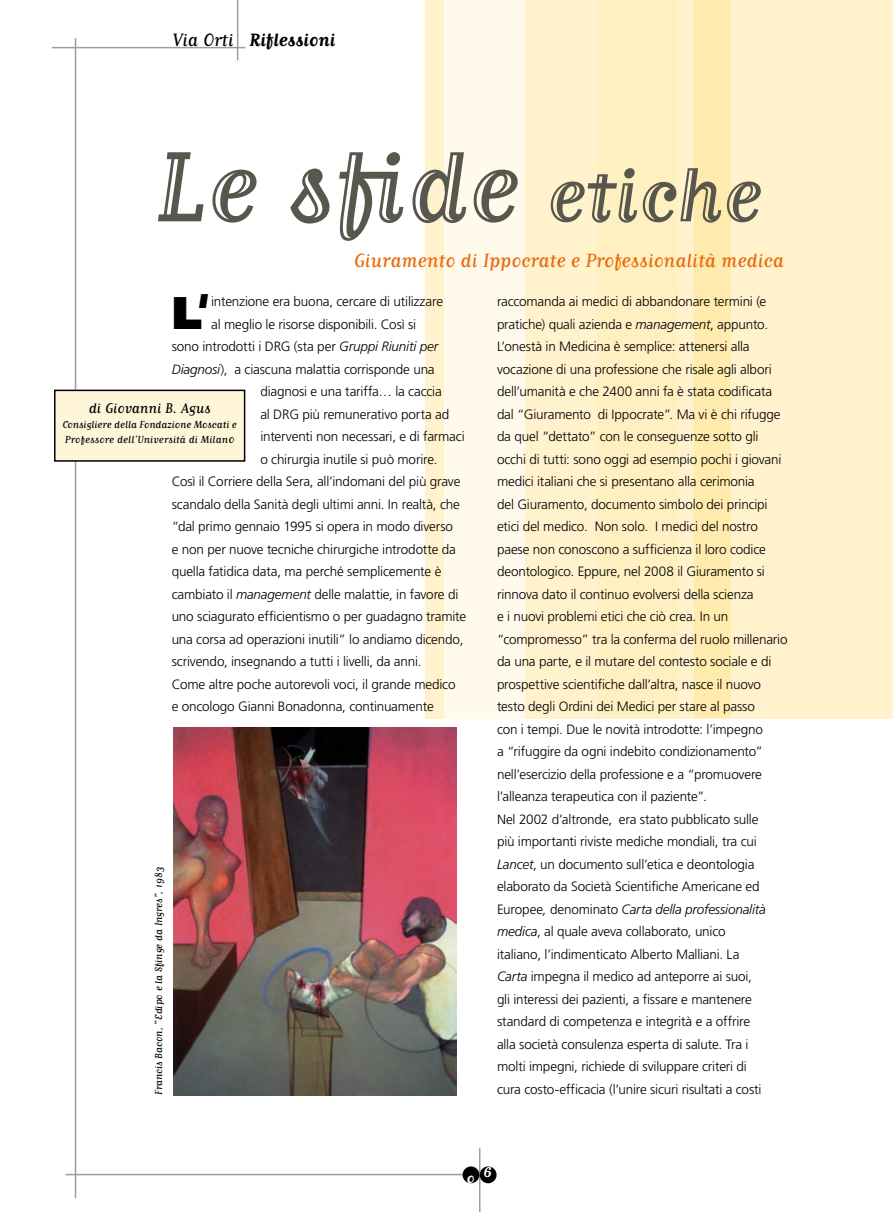
<style>
.page{position:relative;width:893px;height:1212px;background:#fff}
.page>*{position:absolute;margin:0;border:0;box-sizing:border-box;transform-origin:0 0}
.t1{font:117px "Matrix Inline Script";color:#58574e}
.t2{font:900 45.75px "Frutiger LT Std";color:#000}
.t3{font:22.5px "Matrix Script";color:#eb690a}
.t4{font:700 21px "Matrix Script";color:#000}
.t5{font:700 16.8px "Matrix Script";color:#fff}
.t6{font:16.5px "Matrix Script";color:#000}
.t7{font:300 13.5px/22.5px "Frutiger LT Std";letter-spacing:-.015em;color:#000}
.t8{font:12px/15px "Matrix Script";color:#000}
.s1{font-weight:400}
.s2{font-size:90px}
.s3{font-style:italic}
.s4{font-size:13.5px}
</style>
<div class="page">
<hr style="left:892px;top:1130px;width:1px;height:35px;background:#cce4cc">
<div style="left:425px;top:0;width:468px;height:719px;background:#fff2cd"></div>
<div style="left:444px;top:0;width:80px;height:719px;background:#fffaeb"></div>
<div style="left:598px;top:0;width:80px;height:718px;background:#fff0c2"></div>
<div style="left:695px;top:0;width:36px;height:718px;background:#ffebad"></div>
<hr style="left:65px;top:1174px;width:401px;height:1px;background:#9c9d9f">
<hr style="left:52px;top:47px;width:193px;height:1px;background:#9c9d9f">
<hr style="left:75px;top:38px;width:1px;height:1160px;background:#9c9d9f">
<hr style="left:479px;top:1148px;width:1px;height:64px;background:#9c9d9f">
<hr style="left:237px;top:0;width:1px;height:60px;background:#9c9d9f">
<div style="left:463px;top:1166px;width:16px;height:17px;background:#000;border-radius:50%"></div>
<div style="left:480px;top:1166px;width:17px;height:17px;background:#000;border-radius:50%"></div>
<div style="left:55px;top:390px;width:190px;height:71px;background:#fff5d8"></div>
<div style="left:54px;top:390px;width:191px;height:72px;border:2px solid #000"></div>
<img style="left:174px;top:727px;width:283px;height:368px">
<h3 class="t4" style="left:172px;top:29px;width:164px"><span class="s1">Via Orti</span> Riflessioni</h3>
<h1 class="t1" style="left:156px;top:129px;width:607px">Le sfide <span class="s2">etiche</span></h1>
<h3 class="t3" style="left:354px;top:249px;width:432px">Giuramento di Ippocrate e Professionalità medica</h3>
<h2 class="t2" style="left:172px;top:285px;width:46px">L<span class="s3">'</span></h2>
<p class="t7" style="left:211px;top:291px;width:233px">intenzione era buona, cercare di utilizzare</p>
<p class="t7" style="left:211px;top:313px;width:206px">al meglio le risorse disponibili. Così si</p>
<p class="t7" style="left:172px;top:336px;width:268px">sono introdotti i DRG (sta per <span class="s3">Gruppi Riuniti per</span></p>
<p class="t7" style="left:172px;top:358px;width:264px"><span class="s3">Diagnosi</span>), a ciascuna malattia corrisponde una</p>
<p class="t7" style="left:260px;top:381px;width:183px">diagnosi e una tariffa… la caccia</p>
<p class="t7" style="left:260px;top:403px;width:190px">al DRG più remunerativo porta ad</p>
<p class="t7" style="left:260px;top:426px;width:206px">interventi non necessari, e di farmaci</p>
<p class="t7" style="left:260px;top:448px;width:179px">o chirurgia inutile si può morire.</p>
<p class="t7" style="left:172px;top:471px;width:290px">Così il Corriere della Sera, all’indomani del più grave</p>
<p class="t7" style="left:172px;top:493px;width:290px">scandalo della Sanità degli ultimi anni. In realtà, che</p>
<p class="t7" style="left:172px;top:516px;width:283px">“dal primo gennaio 1995 si opera in modo diverso</p>
<p class="t7" style="left:172px;top:538px;width:286px">e non per nuove tecniche chirurgiche introdotte da</p>
<p class="t7" style="left:172px;top:561px;width:271px">quella fatidica data, ma perché semplicemente è</p>
<p class="t7" style="left:172px;top:583px;width:288px">cambiato il <span class="s3">management</span> delle malattie, in favore di</p>
<p class="t7" style="left:172px;top:606px;width:296px">uno sciagurato efficientismo o per guadagno tramite</p>
<p class="t7" style="left:172px;top:628px;width:293px">una corsa ad operazioni inutili” lo andiamo dicendo,</p>
<p class="t7" style="left:172px;top:651px;width:251px">scrivendo, insegnando a tutti i livelli, da anni.</p>
<p class="t7" style="left:172px;top:673px;width:285px">Come altre poche autorevoli voci, il grande medico</p>
<p class="t7" style="left:172px;top:696px;width:264px">e oncologo Gianni Bonadonna, continuamente</p>
<p class="t6" style="left:89px;top:400px;width:123px">di Giovanni B. Agus</p>
<p class="t8" style="left:62px;top:417px;width:176px">Consigliere della Fondazione Moscati e<br>Professore dell’Università di Milan<span class="s4">o</span></p>
<p class="t8" style="left:151px;top:1095px;width:230px;rotate:-90deg">Francis Bacon, “Edipo e la Sfinge da Ingres”, 1983</p>
<p class="t7" style="left:497px;top:291px;width:292px">raccomanda ai medici di abbandonare termini (e pratiche) quali azienda e <span class="s3">management</span>, appunto.<br>L’onestà in Medicina è semplice: attenersi alla vocazione di una professione che risale agli albori dell’umanità e che 2400 anni fa è stata codificata dal “Giuramento di Ippocrate”. Ma vi è chi rifugge da quel “dettato” con le conseguenze sotto gli occhi di tutti: sono oggi ad esempio pochi i giovani medici italiani che si presentano alla cerimonia<br>del Giuramento, documento simbolo dei principi etici del medico. Non solo. I medici del nostro paese non conoscono a sufficienza il loro codice deontologico. Eppure, nel 2008 il Giuramento si rinnova dato il continuo evolversi della scienza<br>e i nuovi problemi etici che ciò crea. In un “compromesso” tra la conferma del ruolo millenario da una parte, e il mutare del contesto sociale e di prospettive scientifiche dall’altra, nasce il nuovo testo degli Ordini dei Medici per stare al passo<br>con i tempi. Due le novità introdotte: l’impegno<br>a “rifuggire da ogni indebito condizionamento” nell’esercizio della professione e a “promuovere l’alleanza terapeutica con il paziente”.<br>Nel 2002 d’altronde, era stato pubblicato sulle<br>più importanti riviste mediche mondiali, tra cui <span class="s3">Lancet</span>, un documento sull’etica e deontologia elaborato da Società Scientifiche Americane ed Europee<span class="s3">,</span> denominato <span class="s3">Carta della professionalità medica</span>, al quale aveva collaborato, unico<br>italiano, l’indimenticato Alberto Malliani. La<br><span class="s3">Carta</span> impegna il medico ad anteporre ai suoi,<br>gli interessi dei pazienti, a fissare e mantenere standard di competenza e integrità e a offrire<br>alla società consulenza esperta di salute. Tra i<br>molti impegni, richiede di sviluppare criteri di<br>cura costo-efficacia (l’unire sicuri risultati a costi</p>
<p class="t5" style="left:466px;top:1166px;width:27px">0 6</p>
<p class="t5" style="left:484px;top:1164px;width:9px">8</p>
<p class="t5" style="left:467px;top:1173px;width:10px">0</p>
</div>
